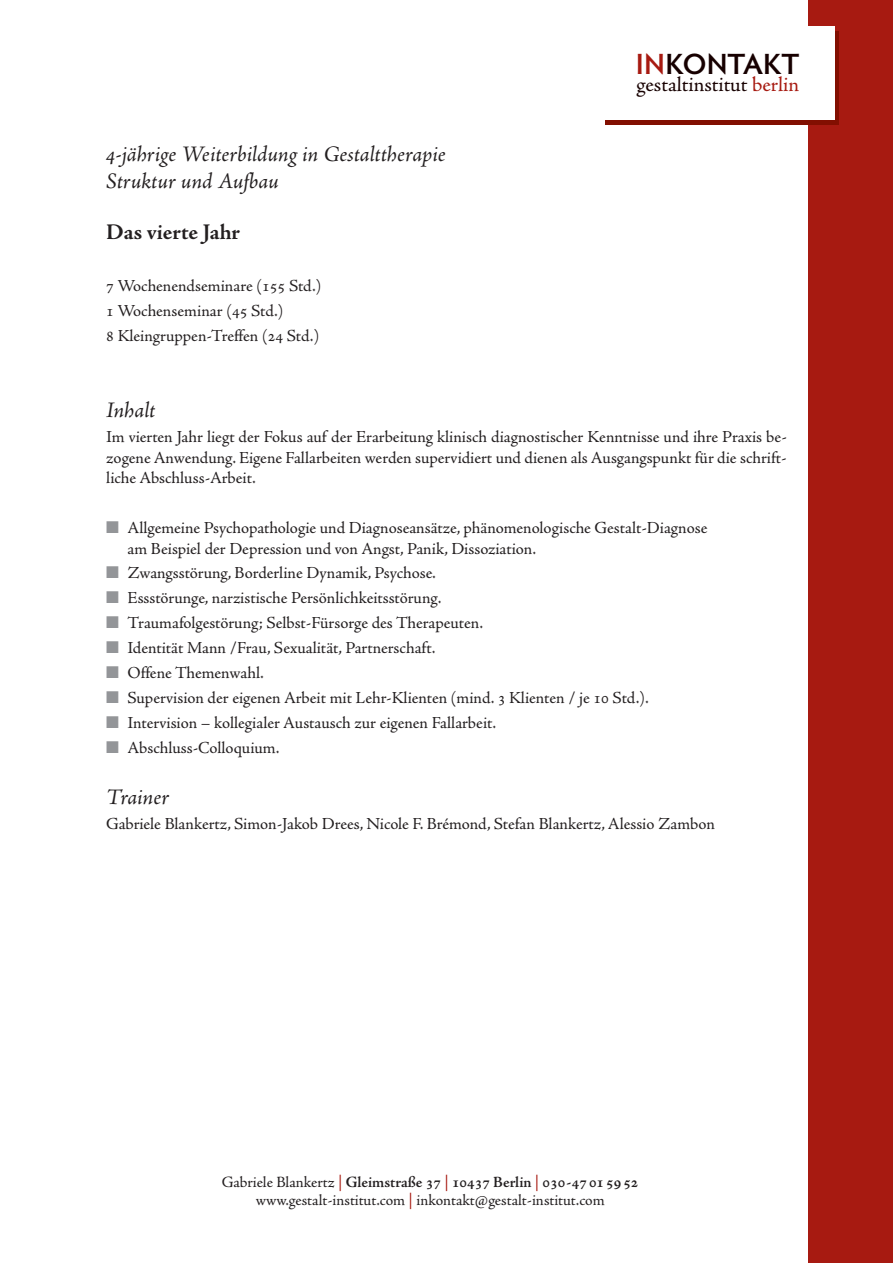
<style>
.page{position:relative;width:893px;height:1263px;background:#fff}
.page>*{position:absolute;margin:0;border:0;box-sizing:border-box;transform-origin:0 0}
.t1{font:600 29.4px "Hypatia Sans Pro";letter-spacing:-.005em;color:#170000}
.t2{font:italic 22.5px/26.7px "Adobe Jenson Pro";letter-spacing:-.005em;color:#231f20}
.t3{font:700 22.5px "Adobe Jenson Pro";letter-spacing:-.005em;color:#231f20}
.t4{font:21.3px "Adobe Jenson Pro";letter-spacing:-.005em;color:#170000}
.t5{font:16.8px/20.5px "Adobe Jenson Pro";letter-spacing:-.005em;color:#231f20}
.t6{font:15.75px/17.2px "Adobe Jenson Pro";letter-spacing:-.005em;color:#231f20;text-align:center}
.s1{color:#a71a11}
.s2{color:#939598}
.s3{font-weight:600}
</style>
<div class="page">
<div style="left:808px;top:0;width:85px;height:1263px;background:#a71a11"></div>
<div style="left:605px;top:31px;width:234px;height:93px;background:#820f01"></div>
<div style="left:601px;top:27px;width:234px;height:93px;background:#fff"></div>
<h2 class="t2" style="left:106px;top:143px;width:341px">4-jährige Weiterbildung in Gestalttherapie<br>Struktur und Aufbau</h2>
<h2 class="t3" style="left:106px;top:224px;width:135px">Das vierte Jahr</h2>
<p class="t5" style="left:106px;top:275px;width:217px;line-height:24.9px">7 Wochenendseminare (155 Std.)<br>1 Wochenseminar (45 Std.)<br>8 Kleingruppen-Treffen (24 Std.)</p>
<h1 class="t1" style="left:636px;top:53px;width:165px"><span class="s1">IN</span>KONTAKT</h1>
<p class="t4" style="left:637px;top:76px;width:164px">gestaltinstitut <span class="s1">berlin</span></p>
<h2 class="t2" style="left:106px;top:399px;width:50px">Inhalt</h2>
<p class="t5" style="left:106px;top:428px;width:682px;text-align:justify">Im vierten Jahr liegt der Fokus auf der Erarbeitung klinisch diagnostischer Kenntnisse und ihre Praxis be&shy;zogene Anwendung. Eigene Fallarbeiten werden supervidiert und dienen als Ausgangspunkt für die schrift&shy;liche Abschluss-Arbeit.</p>
<p class="t5" style="left:128px;top:519px;width:581px;text-indent:-21px"><span class="s2">■</span> Allgemeine Psychopathologie und Diagnoseansätze, phänomenologische Gestalt-Diagnose am Beispiel der Depression und von Angst, Panik, Dissoziation.</p>
<p class="t5" style="left:106px;top:565px;width:331px"><span class="s2">■</span> Zwangsstörung, Borderline Dynamik, Psychose.</p>
<p class="t5" style="left:106px;top:589px;width:337px"><span class="s2">■</span> Essstörunge, narzistische Persönlichkeitsstörung.</p>
<p class="t5" style="left:106px;top:614px;width:378px"><span class="s2">■</span> Traumafolgestörung; Selbst-Fürsorge des Therapeuten.</p>
<p class="t5" style="left:106px;top:639px;width:331px"><span class="s2">■</span> Identität Mann /Frau, Sexualität, Partnerschaft.</p>
<p class="t5" style="left:106px;top:664px;width:159px"><span class="s2">■</span> Offene Themenwahl.</p>
<p class="t5" style="left:106px;top:689px;width:544px"><span class="s2">■</span> Supervision der eigenen Arbeit mit Lehr-Klienten (mind. 3 Klienten / je 10 Std.).</p>
<p class="t5" style="left:106px;top:714px;width:391px"><span class="s2">■</span> Intervision – kollegialer Austausch zur eigenen Fallarbeit.</p>
<p class="t5" style="left:106px;top:739px;width:175px"><span class="s2">■</span> Abschluss-Colloquium.</p>
<h2 class="t2" style="left:106px;top:786px;width:64px">Trainer</h2>
<p class="t5" style="left:106px;top:815px;width:610px">Gabriele Blankertz, Simon-Jakob Drees, Nicole F. Brémond, Stefan Blankertz, Alessio Zambon</p>
<p class="t6" style="left:222px;top:1175px;width:418px">Gabriele Blankertz <span class="s1">|</span> <span class="s3">Gleimstraße 37</span> <span class="s1">|</span> <span class="s3">10437 Berlin</span> <span class="s1">|</span> <span class="s3">030-47 01 59 52 </span>www.gestalt-institut.com <span class="s1">|</span> inkontakt@gestalt-institut.com</p>
</div>
